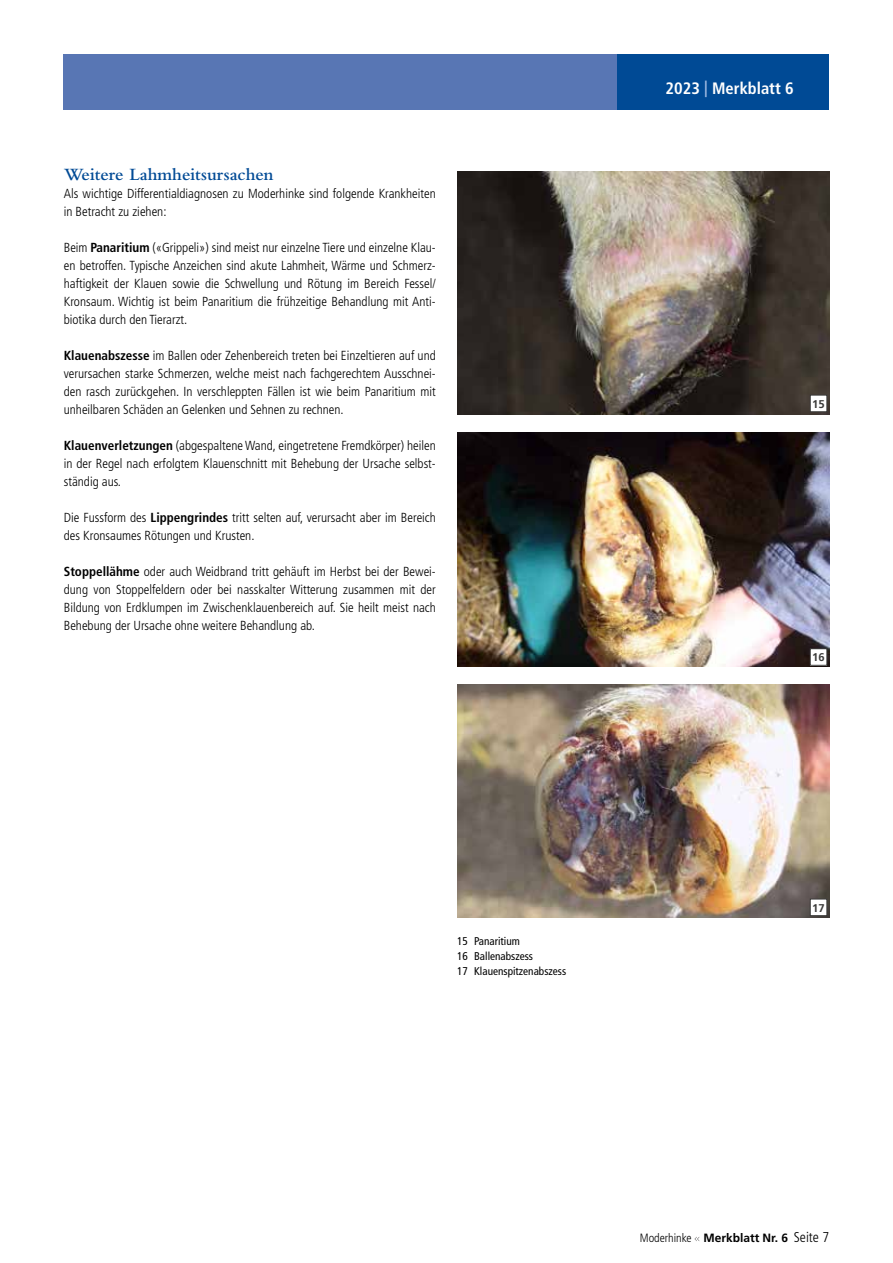
<style>
.page{position:relative;width:893px;height:1263px;background:#fff}
.page>*{position:absolute;margin:0;border:0;box-sizing:border-box;transform-origin:0 0}
.t1{font:600 18px "Bembo Std";color:#004a95}
.t2{font:700 condensed 16.5px "Frutiger LT Std";color:#fff}
.t3{font:300 condensed 13.2px/18px "Frutiger LT Std";color:#000;text-align:justify}
.t4{font:700 12px "Frutiger LT Std";color:#000}
.t5{font:condensed 11.25px/15px "Frutiger LT Std";color:#000}
.t6{font:700 11.25px "Frutiger LT Std";color:#3c3c3b}
.s1{font-weight:700}
.s2{color:#a6bee4}
.s3{font-weight:300;font-stretch:condensed}
.s4{font-weight:300;font-stretch:condensed;font-size:14.25px}
</style>
<div class="page">
<div style="left:64px;top:54px;width:765px;height:55px;background:#5876b4"></div>
<div style="left:617px;top:54px;width:212px;height:55px;background:#004a95"></div>
<svg style="left:694px;top:1237px;width:5px;height:4px"></svg>
<img style="left:457px;top:171px;width:372px;height:243px">
<div style="left:810px;top:395px;width:17px;height:17px;background:#fff"></div>
<div style="left:810px;top:395px;width:17px;height:17px;border:1px solid #3c3c3b"></div>
<img style="left:457px;top:432px;width:372px;height:234px">
<div style="left:810px;top:649px;width:17px;height:16px;background:#fff"></div>
<div style="left:810px;top:648px;width:17px;height:17px;border:1px solid #3c3c3b"></div>
<img style="left:457px;top:684px;width:372px;height:234px">
<div style="left:810px;top:899px;width:17px;height:17px;background:#fff"></div>
<div style="left:810px;top:899px;width:17px;height:17px;border:1px solid #3c3c3b"></div>
<h1 class="t1" style="left:64px;top:164px;width:211px">Weitere Lahmheitsursachen</h1>
<p class="t3" style="left:64px;top:185px;width:374px">Als wichtige Differentialdiagnosen zu Moderhinke sind folgende Krankheiten in Betracht zu ziehen:</p>
<p class="t3" style="left:64px;top:239px;width:374px">Beim <span class="s1">Panaritium</span> («Grippeli») sind meist nur einzelne Tiere und einzelne Klau&shy;en betroffen. Typische Anzeichen sind akute Lahmheit, Wärme und Schmerz&shy;haftigkeit der Klauen sowie die Schwellung und Rötung im Bereich Fessel/ Kronsaum. Wichtig ist beim Panaritium die frühzeitige Behandlung mit Anti&shy;biotika durch den Tierarzt.</p>
<p class="t3" style="left:64px;top:347px;width:374px"><span class="s1">Klauenabszesse</span> im Ballen oder Zehenbereich treten bei Einzeltieren auf und verursachen starke Schmerzen, welche meist nach fachgerechtem Ausschnei&shy;den rasch zurückgehen. In verschleppten Fällen ist wie beim Panaritium mit unheilbaren Schäden an Gelenken und Sehnen zu rechnen.</p>
<p class="t3" style="left:64px;top:437px;width:374px"><span class="s1">Klauenverletzungen</span> (abgespaltene Wand, eingetretene Fremdkörper) heilen in der Regel nach erfolgtem Klauenschnitt mit Behebung der Ursache selbst&shy;ständig aus.</p>
<p class="t3" style="left:64px;top:509px;width:374px">Die Fussform des <span class="s1">Lippengrindes</span> tritt selten auf, verursacht aber im Bereich des Kronsaumes Rötungen und Krusten.</p>
<p class="t3" style="left:64px;top:563px;width:374px"><span class="s1">Stoppellähme</span> oder auch Weidbrand tritt gehäuft im Herbst bei der Bewei&shy;dung von Stoppelfeldern oder bei nasskalter Witterung zusammen mit der Bildung von Erdklumpen im Zwischenklauenbereich auf. Sie heilt meist nach Behebung der Ursache ohne weitere Behandlung ab.</p>
<p class="t5" style="left:457px;top:933px;width:111px">15 Panaritium<br>16 Ballenabszess<br>17 Klauenspitzenabszess</p>
<p class="t2" style="left:666px;top:79px;width:130px">2023 <span class="s2">|</span> Merkblatt 6</p>
<p class="t6" style="left:812px;top:397px;width:14px">15</p>
<p class="t6" style="left:812px;top:651px;width:14px">16</p>
<p class="t6" style="left:812px;top:901px;width:14px">17</p>
<p class="t4" style="left:640px;top:1231px;width:191px"><span class="s3">Moderhinke</span> Merkblatt Nr. 6 <span class="s4">Seite 7</span></p>
</div>
